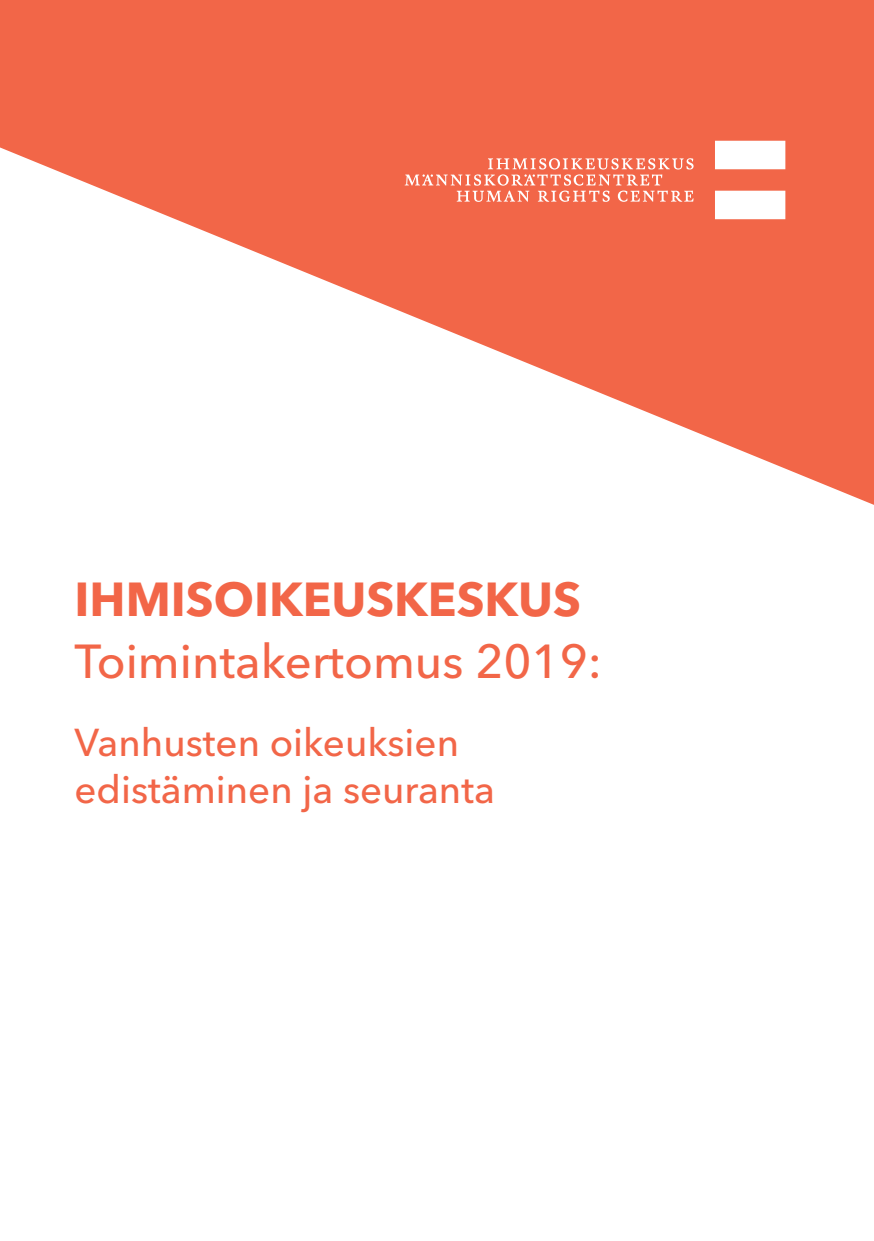
<style>
.page{position:relative;width:874px;height:1241px;background:#fff}
.page>*{position:absolute;margin:0;border:0;box-sizing:border-box;transform-origin:0 0}
.Esiotsikko_bold{font:500 47.25px "Avenir Next LT Pro";color:#f26648}
.Esiotsikko_bold-2{font:700 47.25px "Avenir Next LT Pro";color:#f26648}
.Esiotsikko_bold-3{font:500 38.5px/46.2px "Avenir Next LT Pro";color:#f26648}
</style>
<div class="page">
<svg style="left:0;top:0;width:873px;height:505px;fill:#f26648"></svg>
<svg style="left:404px;top:141px;width:381px;height:78px"></svg>
<h3 class="Esiotsikko_bold-2" style="left:74px;top:570px;width:508px">IHMISOIKEUSKESKUS</h3>
<h3 class="Esiotsikko_bold" style="left:74px;top:632px;width:529px">Toimintakertomus 2019:</h3>
<h3 class="Esiotsikko_bold-3" style="left:74px;top:719px;width:422px">Vanhusten oikeuksien edistäminen ja seuranta</h3>
</div>
